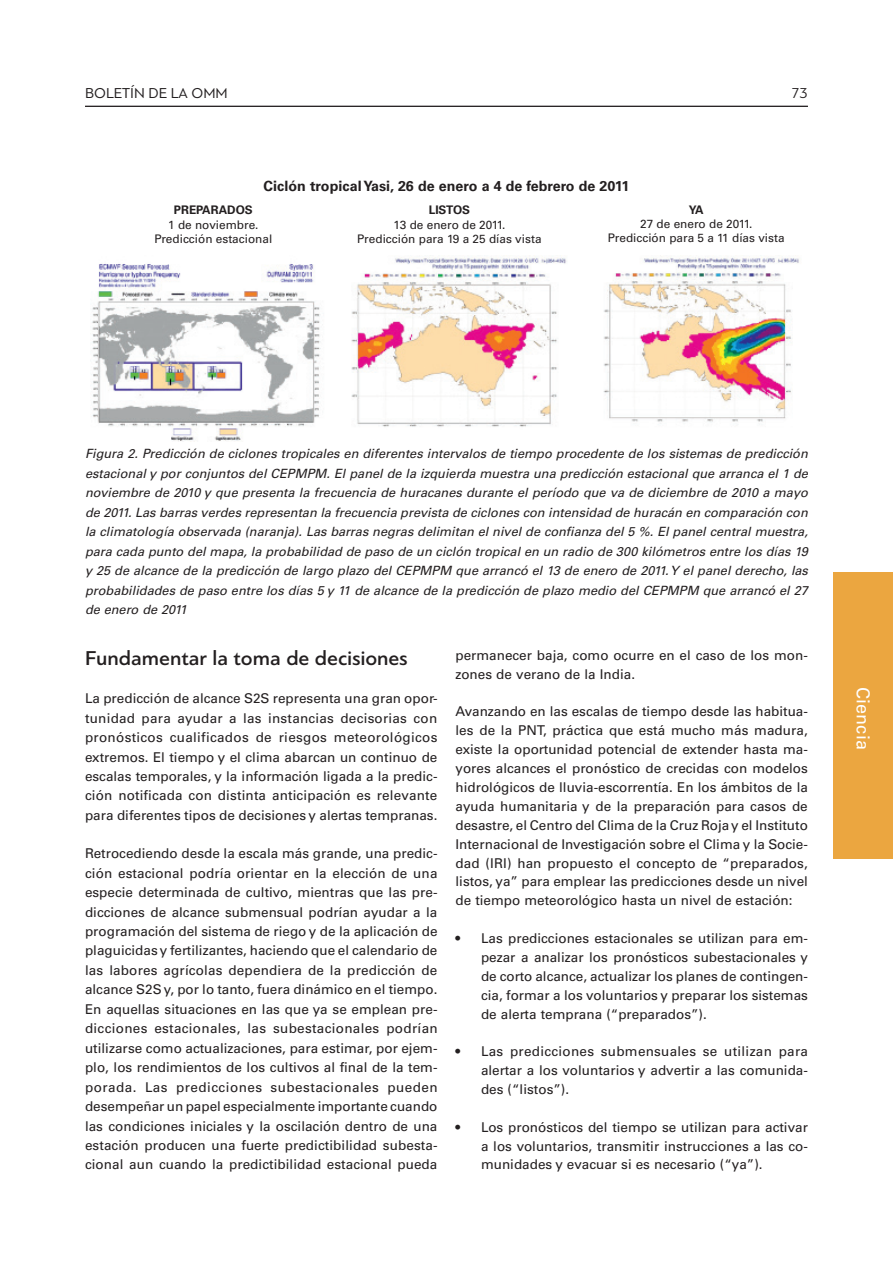
<style>
.page{position:relative;width:893px;height:1263px;background:#fff}
.page>*{position:absolute;margin:0;border:0;box-sizing:border-box;transform-origin:0 0}
.t1{font:500 21px "PF Bague Sans Pro";color:#231f20}
.t2{font:18px "Univers LTCYR 55 Roman";letter-spacing:.005em;color:#fff}
.t3{font:15px "PF Bague Sans Pro";color:#231f20}
.t4{font:700 14.25px "Univers LTCYR 65";letter-spacing:.005em;color:#231f20}
.t5{font:13.5px/19.5px "Univers LTCYR 55 Roman";color:#231f20;text-align:justify}
.t6{font:italic 12.75px/19.5px "Univers LTCYR 55";color:#231f20;text-align:justify}
.t7{font:11.85px/14.1px "Univers LT Std";color:#231f20;text-align:center}
.t8{font:700 11.85px "Univers LT Std";color:#231f20}
</style>
<div class="page">
<hr style="left:85px;top:106px;width:723px;height:1px;background:#231f20">
<img style="left:91px;top:256px;width:708px;height:185px">
<div style="left:833px;top:573px;width:60px;height:286px;background:#eba640"></div>
<p class="t3" style="left:85px;top:84px;width:144px">BOLETÍN DE LA OMM</p>
<p class="t3" style="left:791px;top:84px;width:18px">73</p>
<p class="t4" style="left:264px;top:176px;width:367px">Ciclón tropical Yasi, 26 de enero a 4 de febrero de 2011</p>
<p class="t8" style="left:174px;top:203px;width:80px">PREPARADOS</p>
<p class="t7" style="left:154px;top:217px;width:119px">1 de noviembre.<br>Predicción estacional</p>
<p class="t8" style="left:429px;top:203px;width:43px">LISTOS</p>
<p class="t7" style="left:357px;top:217px;width:186px">13 de enero de 2011.<br>Predicción para 19 a 25 días vista</p>
<p class="t8" style="left:689px;top:203px;width:16px">YA</p>
<p class="t7" style="left:608px;top:217px;width:178px">27 de enero de 2011.<br>Predicción para 5 a 11 días vista</p>
<p class="t6" style="left:85px;top:443px;width:724px">Figura 2. Predicción de ciclones tropicales en diferentes intervalos de tiempo procedente de los sistemas de predicción estacional y por conjuntos del CEPMPM. El panel de la izquierda muestra una predicción estacional que arranca el 1 de noviembre de 2010 y que presenta la frecuencia de huracanes durante el período que va de diciembre de 2010 a mayo de 2011. Las barras verdes representan la frecuencia prevista de ciclones con intensidad de huracán en comparación con la climatología observada (naranja). Las barras negras delimitan el nivel de confianza del 5 %. El panel central muestra, para cada punto del mapa, la probabilidad de paso de un ciclón tropical en un radio de 300 kilómetros entre los días 19 y 25 de alcance de la predicción de largo plazo del CEPMPM que arrancó el 13 de enero de 2011. Y el panel derecho, las probabilidades de paso entre los días 5 y 11 de alcance de la predicción de plazo medio del CEPMPM que arrancó el 27 de enero de 2011</p>
<h1 class="t1" style="left:85px;top:646px;width:324px">Fundamentar la toma de decisiones</h1>
<p class="t5" style="left:85px;top:688px;width:354px">La predicción de alcance S2S representa una gran opor&shy;tunidad para ayudar a las instancias decisorias con pronósticos cualificados de riesgos meteorológicos extremos. El tiempo y el clima abarcan un continuo de escalas temporales, y la información ligada a la predic&shy;ción notificada con distinta anticipación es relevante para diferentes tipos de decisiones y alertas tempranas.</p>
<p class="t5" style="left:85px;top:843px;width:354px">Retrocediendo desde la escala más grande, una predic&shy;ción estacional podría orientar en la elección de una especie determinada de cultivo, mientras que las pre&shy;dicciones de alcance submensual podrían ayudar a la programación del sistema de riego y de la aplicación de plaguicidas y fertilizantes, haciendo que el calendario de las labores agrícolas dependiera de la predicción de alcance S2S y, por lo tanto, fuera dinámico en el tiempo.<br>En aquellas situaciones en las que ya se emplean pre&shy;dicciones estacionales, las subestacionales podrían utilizarse como actualizaciones, para estimar, por ejem&shy;plo, los rendimientos de los cultivos al final de la tem&shy;porada. Las predicciones subestacionales pueden desempeñar un papel especialmente importante cuando las condiciones iniciales y la oscilación dentro de una estación producen una fuerte predictibilidad subesta&shy;cional aun cuando la predictibilidad estacional pueda</p>
<p class="t5" style="left:455px;top:645px;width:354px;line-height:18.9px">permanecer baja, como ocurre en el caso de los mon&shy;zones de verano de la India.</p>
<p class="t5" style="left:455px;top:701px;width:354px;line-height:18.9px">Avanzando en las escalas de tiempo desde las habitua&shy;les de la PNT, práctica que está mucho más madura, existe la oportunidad potencial de extender hasta ma&shy;yores alcances el pronóstico de crecidas con modelos hidrológicos de lluvia-escorrentía. En los ámbitos de la ayuda humanitaria y de la preparación para casos de desastre, el Centro del Clima de la Cruz Roja y el Instituto Internacional de Investigación sobre el Clima y la Socie&shy;dad (IRI) han propuesto el concepto de “preparados, listos, ya” para emplear las predicciones desde un nivel de tiempo meteorológico hasta un nivel de estación:</p>
<p class="t5" style="left:481px;top:928px;width:328px;line-height:18.9px;text-indent:-26px">• Las predicciones estacionales se utilizan para em&shy;pezar a analizar los pronósticos subestacionales y de corto alcance, actualizar los planes de contingen&shy;cia, formar a los voluntarios y preparar los sistemas de alerta temprana (“preparados”).</p>
<p class="t5" style="left:481px;top:1041px;width:329px;line-height:18.9px;text-indent:-26px">• Las predicciones submensuales se utilizan para alertar a los voluntarios y advertir a las comunida&shy;des (“listos”).</p>
<p class="t5" style="left:481px;top:1117px;width:328px;line-height:18.9px;text-indent:-26px">• Los pronósticos del tiempo se utilizan para activar a los voluntarios, transmitir instrucciones a las co&shy;munidades y evacuar si es necesario (“ya”).</p>
<h2 class="t2" style="left:875px;top:687px;width:64px;rotate:90deg">Ciencia</h2>
</div>
